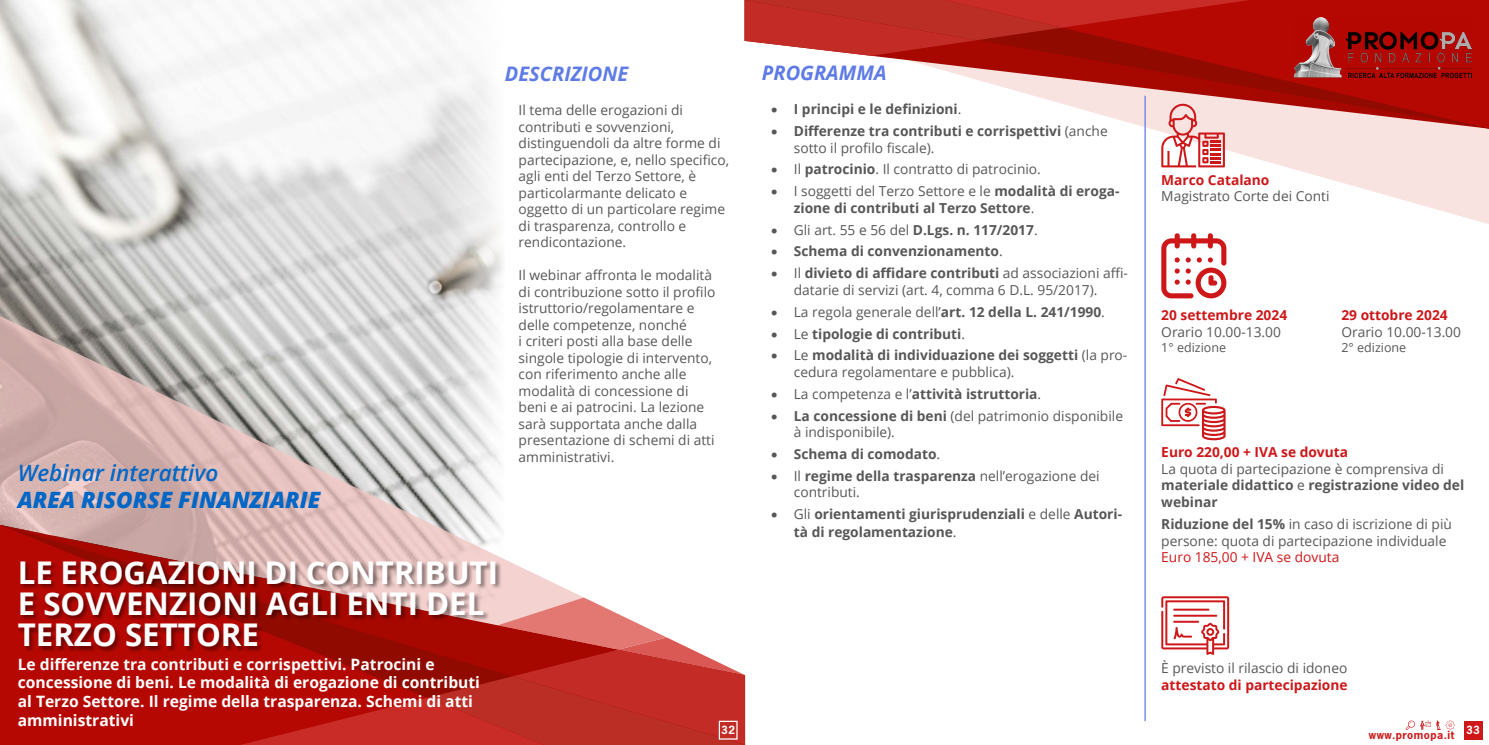
<style>
.page{position:relative;width:1489px;height:745px;background:#fff}
.page>*{position:absolute;margin:0;border:0;box-sizing:border-box;transform-origin:0 0}
.t1{font:700 31.25px/31.2px "Open Sans";color:#fff}
.t2{font:italic 800 22.5px "Open Sans";color:#0067c7}
.t3{font:italic 600 22.5px "Open Sans";color:#0067c7}
.t4{font:italic 700 20px "Open Sans";color:#5e7be6}
.t5{font:700 15.62px/18.8px "Open Sans";color:#fff}
.t6{font:13.75px/16.5px "Open Sans";color:#575757}
.t7{font:700 13.75px/16.5px "Open Sans";color:#575757}
.t8{font:700 13.75px "Open Sans";color:#cd1719}
.t9{font:13.75px "Open Sans";color:#cd1719}
.t10{font:12.5px "Open Sans";color:#575757}
.t11{font:700 10.62px "News Gothic Std";letter-spacing:.05em;color:#cd1719}
.t12{font:700 10.62px "News Gothic Std";color:#fff}
.s1{font-weight:400}
.s2{font-weight:700}
</style>
<div class="page">
<svg style="left:1145px;top:129px;width:343px;height:95px"></svg>
<svg style="left:873px;top:56px;width:72px;height:15px"></svg>
<svg style="left:945px;top:0;width:543px;height:129px"></svg>
<svg style="left:744px;top:0;width:505px;height:56px"></svg>
<img style="left:0;top:0;width:503px;height:316px">
<svg style="left:0;top:316px;width:502px;height:208px"></svg>
<svg style="left:0;top:524px;width:544px;height:220px;fill:#b50803"></svg>
<svg style="left:240px;top:597px;width:505px;height:147px"></svg>
<img style="left:1293px;top:17px;width:177px;height:60px">
<div style="left:718px;top:720px;width:19px;height:19px;border:1px solid #fff"></div>
<div style="left:1463px;top:720px;width:18px;height:18px;background:#cd1719"></div>
<svg style="left:1405px;top:720px;width:49px;height:9px"></svg>
<div style="left:17px;top:560px;width:484px;height:92px;background:#000;opacity:.45"></div>
<hr style="left:1144px;top:96px;width:1px;height:624px;background:#5e7be6">
<svg style="left:1161px;top:104px;width:63px;height:63px"></svg>
<svg style="left:1161px;top:596px;width:68px;height:58px"></svg>
<svg style="left:1161px;top:233px;width:65px;height:65px"></svg>
<svg style="left:1161px;top:378px;width:64px;height:62px"></svg>
<h2 class="t3" style="left:18px;top:457px;width:202px">Webinar interattivo</h2>
<h2 class="t2" style="left:18px;top:482px;width:304px">AREA RISORSE FINANZIARIE</h2>
<h3 class="t4" style="left:505px;top:59px;width:125px">DESCRIZIONE</h3>
<p class="t6" style="left:518px;top:101px;width:212px">Il tema delle erogazioni di contributi e sovvenzioni, distinguendoli da altre forme di partecipazione, e, nello specifico, agli enti del Terzo Settore, è particolarmante delicato e oggetto di un particolare regime di trasparenza, controllo e rendicontazione.</p>
<p class="t6" style="left:518px;top:266px;width:198px">Il webinar affronta le modalità di contribuzione sotto il profilo istruttorio/regolamentare e delle competenze, nonché<br>i criteri posti alla base delle singole tipologie di intervento, con riferimento anche alle modalità di concessione di beni e ai patrocini. La lezione sarà supportata anche dalla presentazione di schemi di atti amministrativi.</p>
<h1 class="t1" style="left:18px;top:555px;width:482px">LE EROGAZIONI DI CONTRIBUTI<br>E SOVVENZIONI AGLI ENTI DEL<br>TERZO SETTORE</h1>
<p class="t5" style="left:18px;top:653px;width:464px">Le differenze tra contributi e corrispettivi. Patrocini e concessione di beni. Le modalità di erogazione di contributi al Terzo Settore. Il regime della trasparenza. Schemi di atti amministrativi</p>
<p class="t12" style="left:721px;top:722px;width:15px">32</p>
<h3 class="t4" style="left:762px;top:58px;width:126px">PROGRAMMA</h3>
<p class="t7" style="left:771px;top:100px;width:191px">• I principi e le definizioni<span class="s1">.</span></p>
<p class="t7" style="left:793px;top:122px;width:315px;text-indent:-22px">• Differenze tra contributi e corrispettivi <span class="s1">(anche sotto il profilo fiscale).</span></p>
<p class="t6" style="left:771px;top:161px;width:271px">• Il <span class="s2">patrocinio</span>. Il contratto di patrocinio.</p>
<p class="t7" style="left:793px;top:182px;width:327px;text-indent:-22px">• <span class="s1">I soggetti del Terzo Settore e le</span> modalità di eroga&shy;zione di contributi al Terzo Settore<span class="s1">.</span></p>
<p class="t6" style="left:771px;top:221px;width:268px">• Gli art. 55 e 56 del <span class="s2">D.Lgs. n. 117/2017</span>.</p>
<p class="t7" style="left:771px;top:243px;width:233px">• Schema di convenzionamento<span class="s1">.</span></p>
<p class="t6" style="left:771px;top:264px;width:358px;text-align:center">• Il <span class="s2">divieto di affidare contributi</span> ad associazioni affi&shy;datarie di servizi (art. 4, comma 6 D.L. 95/2017).</p>
<p class="t6" style="left:771px;top:303px;width:335px">• La regola generale dell’<span class="s2">art. 12 della L. 241/1990</span>.</p>
<p class="t7" style="left:771px;top:325px;width:195px">• <span class="s1">Le</span> tipologie di contributi<span class="s1">.</span></p>
<p class="t6" style="left:793px;top:346px;width:335px;text-indent:-22px">• Le <span class="s2">modalità di individuazione dei soggetti</span> (la pro&shy;cedura regolamentare e pubblica).</p>
<p class="t7" style="left:771px;top:385px;width:271px">• <span class="s1">La competenza e l’</span>attività istruttoria<span class="s1">.</span></p>
<p class="t6" style="left:793px;top:406px;width:331px;text-indent:-22px">• <span class="s2">La concessione di beni</span> (del patrimonio disponibile à indisponibile).</p>
<p class="t7" style="left:771px;top:445px;width:170px">• Schema di comodato<span class="s1">.</span></p>
<p class="t6" style="left:793px;top:467px;width:307px;text-indent:-22px">• Il <span class="s2">regime della trasparenza</span> nell’erogazione dei contributi.</p>
<p class="t7" style="left:793px;top:504px;width:330px;line-height:18px;text-indent:-22px">• <span class="s1">Gli</span> orientamenti giurisprudenziali <span class="s1">e delle</span> Autori&shy;tà di regolamentazione<span class="s1">.</span></p>
<p class="t8" style="left:1161px;top:170px;width:110px">Marco Catalano</p>
<p class="t6" style="left:1161px;top:188px;width:170px">Magistrato Corte dei Conti</p>
<p class="t8" style="left:1161px;top:305px;width:127px">20 settembre 2024</p>
<p class="t8" style="left:1341px;top:305px;width:108px">29 ottobre 2024</p>
<p class="t6" style="left:1161px;top:323px;width:121px">Orario 10.00-13.00</p>
<p class="t6" style="left:1341px;top:323px;width:121px">Orario 10.00-13.00</p>
<p class="t10" style="left:1161px;top:338px;width:66px">1° edizione</p>
<p class="t10" style="left:1341px;top:338px;width:66px">2° edizione</p>
<p class="t8" style="left:1161px;top:442px;width:188px">Euro 220,00 + IVA se dovuta</p>
<p class="t7" style="left:1161px;top:460px;width:304px"><span class="s1">La quota di partecipazione è comprensiva di </span>materiale didattico <span class="s1">e</span> registrazione video del webinar</p>
<p class="t6" style="left:1161px;top:515px;width:292px"><span class="s2">Riduzione del 15%</span> in caso di iscrizione di più persone: quota di partecipazione individuale</p>
<p class="t9" style="left:1161px;top:547px;width:179px">Euro 185,00 + IVA se dovuta</p>
<p class="t6" style="left:1161px;top:659px;width:187px">È previsto il rilascio di idoneo</p>
<p class="t8" style="left:1161px;top:674px;width:188px">attestato di partecipazione</p>
<p class="t11" style="left:1368px;top:727px;width:87px">www.promopa.it</p>
<p class="t12" style="left:1465px;top:722px;width:15px">33</p>
</div>
